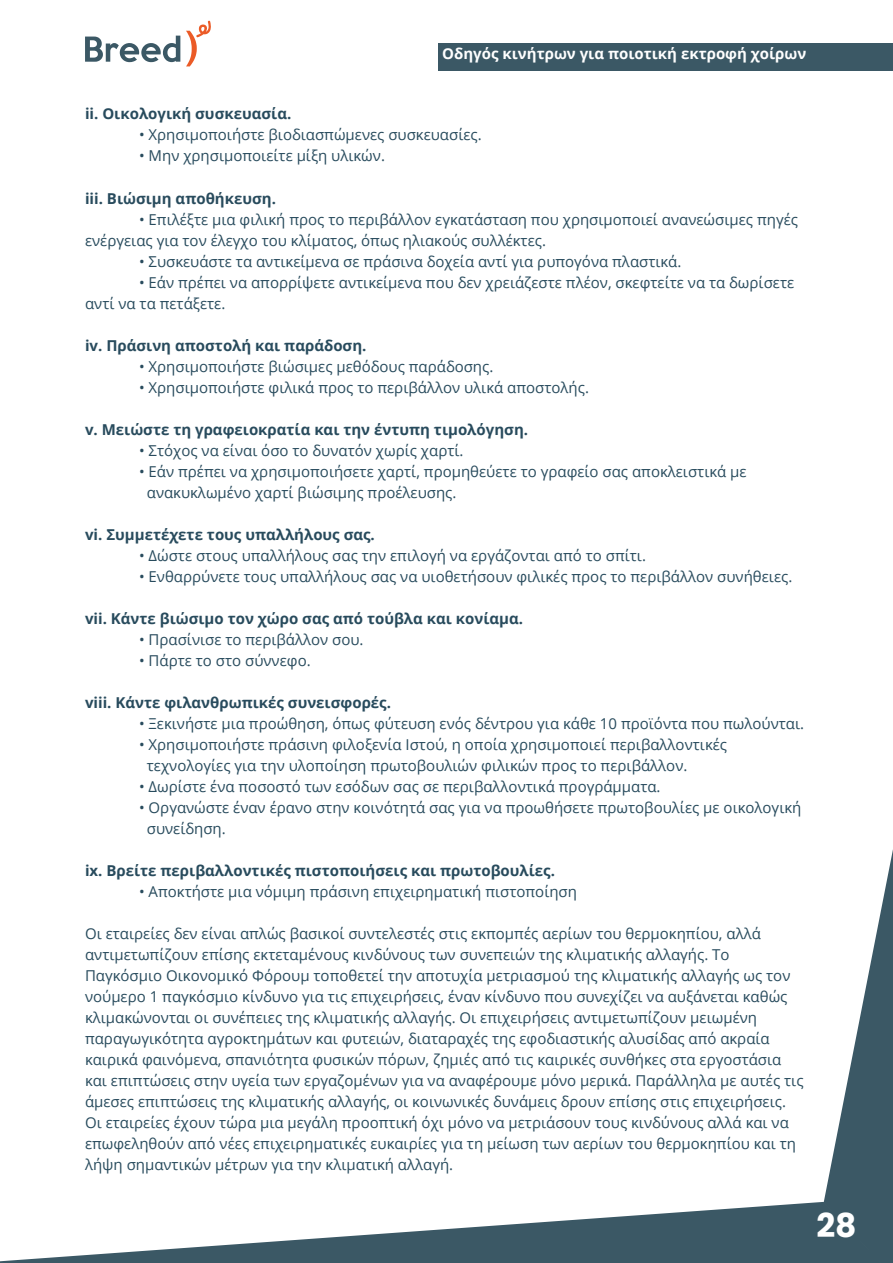
<style>
.page{position:relative;width:893px;height:1263px;background:#fff}
.page>*{position:absolute;margin:0;border:0;box-sizing:border-box;transform-origin:0 0}
.t1{font:700 33px "Poppins";color:#fff}
.t2{font:15px/21px "Open Sans";color:#284b5d}
.t3{font:700 15px "Open Sans";color:#284b5d}
.t4{font:700 15px "Open Sans";color:#fff}
</style>
<div class="page">
<svg style="left:0;top:1202px;width:824px;height:61px;fill:#3b5865"></svg>
<svg style="left:824px;top:849px;width:69px;height:414px"></svg>
<svg style="left:85px;top:36px;width:95px;height:26px"></svg>
<svg style="left:186px;top:20px;width:25px;height:46px"></svg>
<div style="left:438px;top:44px;width:455px;height:27px;background:#3b5865"></div>
<p class="t4" style="left:442px;top:42px;width:366px">Οδηγός κινήτρων για ποιοτική εκτροφή χοίρων</p>
<p class="t3" style="left:85px;top:103px;width:208px">ii. Οικολογική συσκευασία.</p>
<p class="t2" style="left:139px;top:124px;width:344px">• Χρησιμοποιήστε βιοδιασπώμενες συσκευασίες.</p>
<p class="t2" style="left:139px;top:145px;width:247px">• Μην χρησιμοποιείτε μίξη υλικών.</p>
<p class="t3" style="left:85px;top:187px;width:193px">iii. Βιώσιμη αποθήκευση.</p>
<p class="t2" style="left:85px;top:208px;width:714px;text-indent:54px">• Επιλέξτε μια φιλική προς το περιβάλλον εγκατάσταση που χρησιμοποιεί ανανεώσιμες πηγές ενέργειας για τον έλεγχο του κλίματος, όπως ηλιακούς συλλέκτες.</p>
<p class="t2" style="left:139px;top:250px;width:544px">• Συσκευάστε τα αντικείμενα σε πράσινα δοχεία αντί για ρυπογόνα πλαστικά.</p>
<p class="t2" style="left:85px;top:271px;width:711px;text-indent:54px">• Εάν πρέπει να απορρίψετε αντικείμενα που δεν χρειάζεστε πλέον, σκεφτείτε να τα δωρίσετε αντί να τα πετάξετε.</p>
<p class="t3" style="left:85px;top:334px;width:283px">iv. Πράσινη αποστολή και παράδοση.</p>
<p class="t2" style="left:139px;top:355px;width:356px">• Χρησιμοποιήστε βιώσιμες μεθόδους παράδοσης.</p>
<p class="t2" style="left:139px;top:376px;width:451px">• Χρησιμοποιήστε φιλικά προς το περιβάλλον υλικά αποστολής.</p>
<p class="t3" style="left:85px;top:418px;width:445px">v. Μειώστε τη γραφειοκρατία και την έντυπη τιμολόγηση.</p>
<p class="t2" style="left:139px;top:439px;width:326px">• Στόχος να είναι όσο το δυνατόν χωρίς χαρτί.</p>
<p class="t2" style="left:147px;top:460px;width:601px;text-indent:-8px">• Εάν πρέπει να χρησιμοποιήσετε χαρτί, προμηθεύετε το γραφείο σας αποκλειστικά με ανακυκλωμένο χαρτί βιώσιμης προέλευσης.</p>
<p class="t3" style="left:85px;top:523px;width:291px">vi. Συμμετέχετε τους υπαλλήλους σας.</p>
<p class="t2" style="left:139px;top:544px;width:508px">• Δώστε στους υπαλλήλους σας την επιλογή να εργάζονται από το σπίτι.</p>
<p class="t2" style="left:139px;top:565px;width:655px">• Ενθαρρύνετε τους υπαλλήλους σας να υιοθετήσουν φιλικές προς το περιβάλλον συνήθειες.</p>
<p class="t3" style="left:85px;top:607px;width:439px">vii. Κάντε βιώσιμο τον χώρο σας από τούβλα και κονίαμα.</p>
<p class="t2" style="left:139px;top:628px;width:226px">• Πρασίνισε το περιβάλλον σου.</p>
<p class="t2" style="left:139px;top:649px;width:173px">• Πάρτε το στο σύννεφο.</p>
<p class="t3" style="left:85px;top:691px;width:307px">viii. Κάντε φιλανθρωπικές συνεισφορές.</p>
<p class="t2" style="left:139px;top:712px;width:667px">• Ξεκινήστε μια προώθηση, όπως φύτευση ενός δέντρου για κάθε 10 προϊόντα που πωλούνται.</p>
<p class="t2" style="left:147px;top:733px;width:582px;text-indent:-8px">• Χρησιμοποιήστε πράσινη φιλοξενία Ιστού, η οποία χρησιμοποιεί περιβαλλοντικές τεχνολογίες για την υλοποίηση πρωτοβουλιών φιλικών προς το περιβάλλον.</p>
<p class="t2" style="left:139px;top:775px;width:523px">• Δωρίστε ένα ποσοστό των εσόδων σας σε περιβαλλοντικά προγράμματα.</p>
<p class="t2" style="left:147px;top:796px;width:656px;text-indent:-8px">• Οργανώστε έναν έρανο στην κοινότητά σας για να προωθήσετε πρωτοβουλίες με οικολογική συνείδηση.</p>
<p class="t3" style="left:85px;top:859px;width:471px">ix. Βρείτε περιβαλλοντικές πιστοποιήσεις και πρωτοβουλίες.</p>
<p class="t2" style="left:139px;top:880px;width:439px">• Αποκτήστε μια νόμιμη πράσινη επιχειρηματική πιστοποίηση</p>
<p class="t2" style="left:85px;top:922px;width:720px">Οι εταιρείες δεν είναι απλώς βασικοί συντελεστές στις εκπομπές αερίων του θερμοκηπίου, αλλά αντιμετωπίζουν επίσης εκτεταμένους κινδύνους των συνεπειών της κλιματικής αλλαγής. Το Παγκόσμιο Οικονομικό Φόρουμ τοποθετεί την αποτυχία μετριασμού της κλιματικής αλλαγής ως τον νούμερο 1 παγκόσμιο κίνδυνο για τις επιχειρήσεις, έναν κίνδυνο που συνεχίζει να αυξάνεται καθώς κλιμακώνονται οι συνέπειες της κλιματικής αλλαγής. Οι επιχειρήσεις αντιμετωπίζουν μειωμένη παραγωγικότητα αγροκτημάτων και φυτειών, διαταραχές της εφοδιαστικής αλυσίδας από ακραία καιρικά φαινόμενα, σπανιότητα φυσικών πόρων, ζημιές από τις καιρικές συνθήκες στα εργοστάσια και επιπτώσεις στην υγεία των εργαζομένων για να αναφέρουμε μόνο μερικά. Παράλληλα με αυτές τις άμεσες επιπτώσεις της κλιματικής αλλαγής, οι κοινωνικές δυνάμεις δρουν επίσης στις επιχειρήσεις.<br>Οι εταιρείες έχουν τώρα μια μεγάλη προοπτική όχι μόνο να μετριάσουν τους κινδύνους αλλά και να επωφεληθούν από νέες επιχειρηματικές ευκαιρίες για τη μείωση των αερίων του θερμοκηπίου και τη λήψη σημαντικών μέτρων για την κλιματική αλλαγή.</p>
<h1 class="t1" style="left:816px;top:1206px;width:42px">28</h1>
</div>
